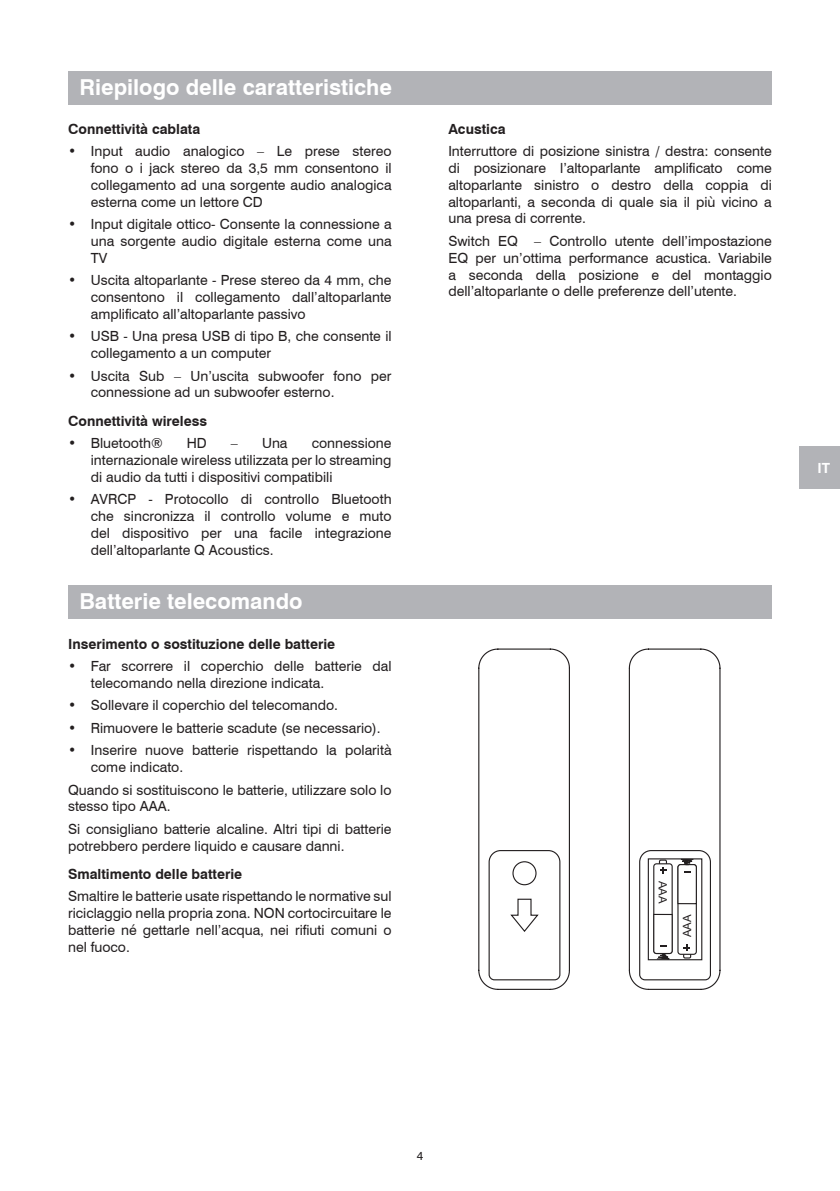
<style>
.page{position:relative;width:840px;height:1191px;background:#fff}
.page>*{position:absolute;margin:0;border:0;box-sizing:border-box;transform-origin:0 0}
.t1{font:700 22px "Swiss 721 BT";color:#fff}
.t2{font:14px/16.8px "Swiss 721 BT";color:#231f20;text-align:justify}
.t3{font:700 14px "Swiss 721 BT";color:#231f20}
.t4{font:700 14px "Swiss 721 BT";color:#fff}
.t5{font:12px "Swiss 721 BT";color:#231f20}
.t6{font:11.4px "Arial";color:#231f20}
</style>
<div class="page">
<div style="left:617px;top:446px;width:222px;height:43px;background:#b2b3b7"></div>
<div style="left:613px;top:442px;width:184px;height:52px;background:#fff"></div>
<div style="left:68px;top:71px;width:703px;height:34px;background:#b2b3b7"></div>
<div style="left:68px;top:585px;width:703px;height:33px;background:#b2b3b7"></div>
<svg style="left:478px;top:648px;width:92px;height:342px"></svg>
<svg style="left:628px;top:648px;width:92px;height:342px"></svg>
<h1 class="t1" style="left:79px;top:77px;width:314px">Riepilogo delle caratteristiche</h1>
<p class="t3" style="left:68px;top:122px;width:134px">Connettività cablata</p>
<p class="t2" style="left:91px;top:143px;width:302px;text-indent:-23px">• Input audio analogico – Le prese stereo fono o i jack stereo da 3,5 mm consentono il collegamento ad una sorgente audio analogica esterna come un lettore CD</p>
<p class="t2" style="left:91px;top:215px;width:302px;text-indent:-23px">• Input digitale ottico- Consente la connessione a una sorgente audio digitale esterna come una TV</p>
<p class="t2" style="left:91px;top:271px;width:302px;text-indent:-23px">• Uscita altoparlante - Prese stereo da 4 mm, che consentono il collegamento dall’altoparlante amplificato all’altoparlante passivo</p>
<p class="t2" style="left:91px;top:328px;width:302px;text-indent:-23px">• USB - Una presa USB di tipo B, che consente il collegamento a un computer</p>
<p class="t2" style="left:91px;top:367px;width:302px;text-indent:-23px">• Uscita Sub – Un’uscita subwoofer fono per connessione ad un subwoofer esterno.</p>
<p class="t3" style="left:68px;top:414px;width:140px">Connettività wireless</p>
<p class="t2" style="left:68px;top:434px;width:96px">• Bluetooth®</p>
<p class="t2" style="left:187px;top:434px;width:22px">HD</p>
<p class="t2" style="left:231px;top:434px;width:58px">– Una</p>
<p class="t2" style="left:91px;top:434px;width:302px;text-indent:221px">connessione internazionale wireless utilizzata per lo streaming di audio da tutti i dispositivi compatibili</p>
<p class="t2" style="left:91px;top:490px;width:302px;text-indent:-23px">• AVRCP - Protocollo di controllo Bluetooth che sincronizza il controllo volume e muto del dispositivo per una facile integrazione dell’altoparlante Q Acoustics.</p>
<h1 class="t1" style="left:79px;top:591px;width:224px">Batterie telecomando</h1>
<p class="t3" style="left:68px;top:637px;width:268px">Inserimento o sostituzione delle batterie</p>
<p class="t2" style="left:91px;top:657px;width:302px;text-indent:-23px">• Far scorrere il coperchio delle batterie dal telecomando nella direzione indicata.</p>
<p class="t2" style="left:68px;top:697px;width:271px">• Sollevare il coperchio del telecomando.</p>
<p class="t2" style="left:68px;top:719px;width:314px">• Rimuovere le batterie scadute (se necessario).</p>
<p class="t2" style="left:91px;top:742px;width:302px;text-indent:-23px">• Inserire nuove batterie rispettando la polarità come indicato.</p>
<p class="t2" style="left:68px;top:781px;width:325px">Quando si sostituiscono le batterie, utilizzare solo lo stesso tipo AAA.</p>
<p class="t2" style="left:68px;top:820px;width:325px">Si consigliano batterie alcaline. Altri tipi di batterie potrebbero perdere liquido e causare danni.</p>
<p class="t3" style="left:68px;top:867px;width:175px">Smaltimento delle batterie</p>
<p class="t2" style="left:68px;top:887px;width:325px">Smaltire le batterie usate rispettando le normative sul riciclaggio nella propria zona. NON cortocircuitare le batterie né gettarle nell’acqua, nei rifiuti comuni o nel fuoco.</p>
<p class="t3" style="left:448px;top:122px;width:59px">Acustica</p>
<p class="t2" style="left:448px;top:143px;width:325px">Interruttore di posizione sinistra / destra: consente di posizionare l’altoparlante amplificato come altoparlante sinistro o destro della coppia di altoparlanti, a seconda di quale sia il più vicino a una presa di corrente.</p>
<p class="t2" style="left:448px;top:232px;width:325px">Switch EQ – Controllo utente dell’impostazione EQ per un’ottima performance acustica. Variabile a seconda della posizione e del montaggio dell’altoparlante o delle preferenze dell’utente.</p>
<p class="t4" style="left:817px;top:462px;width:14px">IT</p>
<p class="t6" style="left:669px;top:880px;width:24px;rotate:90deg">AAA</p>
<p class="t6" style="left:680px;top:937px;width:24px;rotate:-90deg">AAA</p>
<p class="t5" style="left:416px;top:1148px;width:8px">4</p>
</div>
